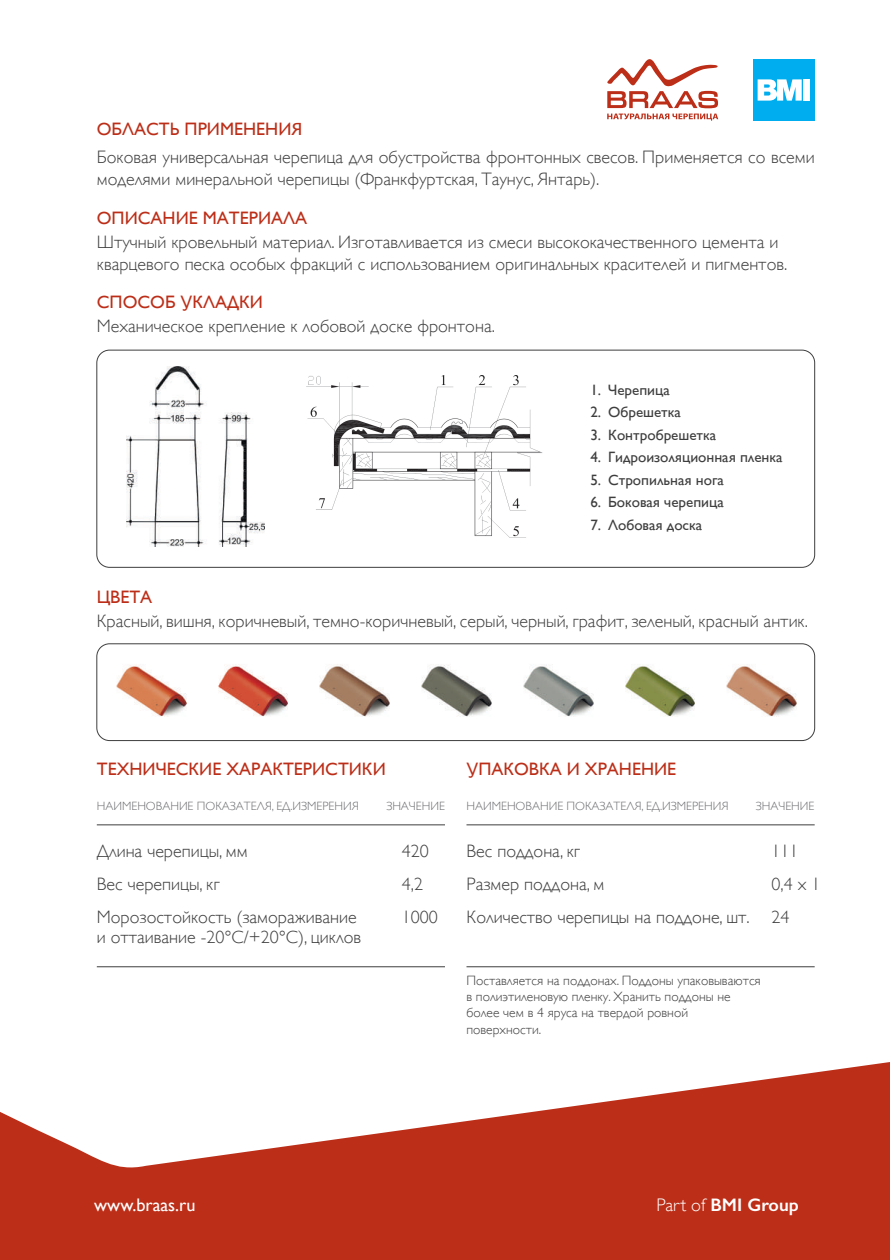
<style>
.page{position:relative;width:890px;height:1260px;background:#fff}
.page>*{position:absolute;margin:0;border:0;box-sizing:border-box;transform-origin:0 0}
.t1{font:600 18.15px "Gill Sans";color:#fff}
.t2{font:18.15px "Gill Sans";color:#fff}
.t3{font:300 18px/33px "Gill Sans";color:#3e3e3f}
.t4{font:18px "Gill Sans";color:#bc2e18}
.t5{font:15px "Gill Sans";color:#3e3e3f}
.t6{font:300 13.5px/16.2px "Gill Sans";color:#3e3e3f}
.t7{font:300 12px "Gill Sans";color:#6c6d70}
.s1{font-weight:300}
</style>
<div class="page">
<svg style="left:0;top:1062px;width:890px;height:198px;fill:#bc2e18"></svg>
<svg style="left:607px;top:59px;width:111px;height:49px"></svg>
<svg style="left:607px;top:114px;width:111px;height:7px"></svg>
<div style="left:753px;top:59px;width:62px;height:62px;background:#00aeef"></div>
<svg style="left:757px;top:79px;width:45px;height:22px"></svg>
<div style="left:804px;top:79px;width:6px;height:22px;background:#fff"></div>
<img style="left:306px;top:376px;width:237px;height:162px">
<img style="left:126px;top:366px;width:138px;height:181px">
<div style="left:97px;top:350px;width:718px;height:217px;border:1px solid #3e3e3f;border-radius:13px"></div>
<div style="left:97px;top:643px;width:718px;height:98px;border:1px solid #3e3e3f;border-radius:13px"></div>
<img style="left:116px;top:664px;width:681px;height:53px">
<hr style="left:97px;top:824px;width:348px;height:1px;background:#3e3e3f">
<hr style="left:97px;top:966px;width:348px;height:1px;background:#3e3e3f">
<hr style="left:466px;top:824px;width:349px;height:1px;background:#3e3e3f">
<hr style="left:466px;top:966px;width:349px;height:1px;background:#3e3e3f">
<p class="t4" style="left:97px;top:118px;width:207px">ОБЛАСТЬ ПРИМЕНЕНИЯ</p>
<p class="t3" style="left:97px;top:146px;width:719px;line-height:21.6px">Боковая универсальная черепица для обустройства фронтонных свесов. Применяется со всеми моделями минеральной черепицы (Франкфуртская, Таунус, Янтарь).</p>
<p class="t4" style="left:97px;top:208px;width:212px">ОПИСАНИЕ МАТЕРИАЛА</p>
<p class="t3" style="left:97px;top:231px;width:692px;line-height:21.6px">Штучный кровельный материал. Изготавливается из смеси высококачественного цемента и кварцевого песка особых фракций с использованием оригинальных красителей и пигментов.</p>
<p class="t4" style="left:97px;top:291px;width:168px">СПОСОБ УКЛАДКИ</p>
<p class="t3" style="left:97px;top:309px;width:399px">Механическое крепление к лобовой доске фронтона.</p>
<p class="t5" style="left:590px;top:381px;width:81px">1. Черепица</p>
<p class="t5" style="left:590px;top:403px;width:92px">2. Обрешетка</p>
<p class="t5" style="left:590px;top:426px;width:127px">3. Контробрешетка</p>
<p class="t5" style="left:590px;top:448px;width:193px">4. Гидроизоляционная пленка</p>
<p class="t5" style="left:590px;top:471px;width:135px">5. Стропильная нога</p>
<p class="t5" style="left:590px;top:493px;width:135px">6. Боковая черепица</p>
<p class="t5" style="left:590px;top:516px;width:113px">7. Лобовая доска</p>
<p class="t4" style="left:97px;top:586px;width:57px">ЦВЕТА</p>
<p class="t3" style="left:97px;top:604px;width:713px">Красный, вишня, коричневый, темно-коричневый, серый, черный, графит, зеленый, красный антик.</p>
<p class="t4" style="left:97px;top:758px;width:290px">ТЕХНИЧЕСКИЕ ХАРАКТЕРИСТИКИ</p>
<p class="t4" style="left:466px;top:758px;width:211px">УПАКОВКА И ХРАНЕНИЕ</p>
<p class="t7" style="left:97px;top:797px;width:263px">НАИМЕНОВАНИЕ ПОКАЗАТЕЛЯ, ЕД.ИЗМЕРЕНИЯ</p>
<p class="t7" style="left:386px;top:797px;width:60px">ЗНАЧЕНИЕ</p>
<p class="t7" style="left:466px;top:797px;width:263px">НАИМЕНОВАНИЕ ПОКАЗАТЕЛЯ, ЕД.ИЗМЕРЕНИЯ</p>
<p class="t7" style="left:756px;top:797px;width:60px">ЗНАЧЕНИЕ</p>
<p class="t3" style="left:402px;top:834px;width:37px">420<br>4,2<br>1000</p>
<p class="t3" style="left:97px;top:834px;width:261px">Длина черепицы, мм<br>Вес черепицы, кг<br>Морозостойкость (замораживание</p>
<p class="t3" style="left:97px;top:919px;width:266px">и оттаивание -20°С/+20°С), циклов</p>
<p class="t3" style="left:466px;top:834px;width:285px">Вес поддона, кг<br>Размер поддона, м<br>Количество черепицы на поддоне, шт.</p>
<p class="t3" style="left:771px;top:834px;width:50px">111<br>0,4 х 1<br>24</p>
<p class="t2" style="left:94px;top:1194px;width:103px">www.braas.ru</p>
<p class="t6" style="left:466px;top:972px;width:296px">Поставляется на поддонах. Поддоны упаковываются в полиэтиленовую пленку. Хранить поддоны не более чем в 4 яруса на твердой ровной поверхности.</p>
<p class="t1" style="left:656px;top:1194px;width:144px"><span class="s1">Part of</span> BMI Group</p>
</div>
